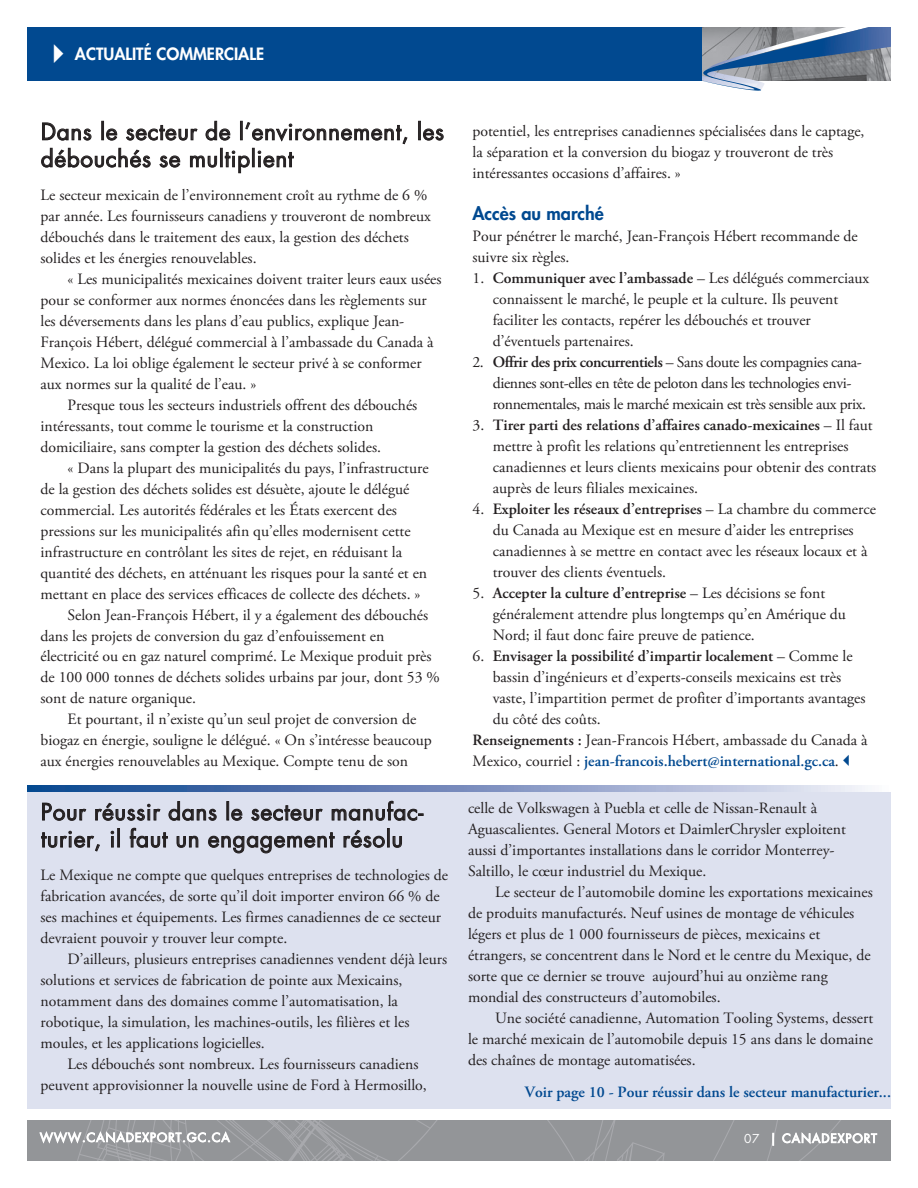
<style>
.page{position:relative;width:918px;height:1188px;background:#fff}
.page>*{position:absolute;margin:0;border:0;box-sizing:border-box;transform-origin:0 0}
.t1{font:22.5px/27px "Futura LT";letter-spacing:.03em;color:#231f20}
.t2{font:800 18px "Futura LT";color:#014990}
.t3{font:800 16.5px "Futura LT";color:#fff}
.t4{font:15.75px/21px "Adobe Garamond Pro";color:#231f20}
.t5{font:15.75px/21px "Adobe Garamond Pro";letter-spacing:-.025em;color:#231f20}
.t6{font:600 15.75px "Adobe Garamond Pro";color:#014990}
.t7{font:600 15.75px "Adobe Garamond Pro";color:#231f20}
.t8{font:12px "Futura LT";letter-spacing:.08em;color:#fff}
.s1{font-weight:600}
.s2{font-weight:400}
.s3{font-weight:400;color:#231f20}
</style>
<div class="page">
<div style="left:27px;top:27px;width:864px;height:54px;background:#014990"></div>
<svg style="left:702px;top:27px;width:189px;height:64px"></svg>
<svg style="left:29px;top:1120px;width:862px;height:41px;background:#949699"></svg>
<div style="left:27px;top:790px;width:864px;height:318px;background:#dde1ef"></div>
<div style="left:606px;top:785px;width:285px;height:7px;background:#9facd1"></div>
<div style="left:619px;top:785px;width:272px;height:7px;background:#a3afd3"></div>
<div style="left:636px;top:785px;width:255px;height:7px;background:#a8b3d5"></div>
<div style="left:653px;top:785px;width:238px;height:7px;background:#acb7d7"></div>
<div style="left:663px;top:785px;width:228px;height:7px;background:#b0bad9"></div>
<div style="left:677px;top:785px;width:214px;height:7px;background:#b4bcda"></div>
<div style="left:690px;top:785px;width:201px;height:7px;background:#b8c0dc"></div>
<div style="left:704px;top:785px;width:187px;height:7px;background:#bcc4df"></div>
<div style="left:714px;top:785px;width:177px;height:7px;background:#c0c7e1"></div>
<div style="left:727px;top:785px;width:164px;height:7px;background:#c4cae2"></div>
<div style="left:741px;top:785px;width:150px;height:7px;background:#c8cde4"></div>
<div style="left:751px;top:785px;width:140px;height:7px;background:#cbd2e7"></div>
<div style="left:764px;top:785px;width:127px;height:7px;background:#cfd5e8"></div>
<div style="left:774px;top:785px;width:117px;height:7px;background:#d3d9eb"></div>
<div style="left:788px;top:785px;width:103px;height:7px;background:#d8dded"></div>
<div style="left:801px;top:785px;width:90px;height:7px;background:#dde1ee"></div>
<div style="left:812px;top:785px;width:79px;height:7px;background:#e1e5f1"></div>
<div style="left:822px;top:785px;width:69px;height:7px;background:#e5e8f2"></div>
<div style="left:832px;top:785px;width:59px;height:7px;background:#e9ebf4"></div>
<div style="left:845px;top:785px;width:46px;height:7px;background:#edf0f7"></div>
<div style="left:855px;top:785px;width:36px;height:7px;background:#f1f3f8"></div>
<div style="left:866px;top:785px;width:25px;height:7px;background:#f5f7fa"></div>
<div style="left:876px;top:785px;width:15px;height:7px;background:#f9f9fc"></div>
<div style="left:882px;top:785px;width:9px;height:7px;background:#fcfdfe"></div>
<p class="t3" style="left:75px;top:46px;width:191px">ACTUALITÉ COMMERCIALE</p>
<h1 class="t1" style="left:41px;top:120px;width:405px">Dans le secteur de l’environnement, les débouchés se multiplient</h1>
<p class="t4" style="left:40px;top:185px;width:392px">Le secteur mexicain de l’environnement croît au rythme de 6 % par année. Les fournisseurs canadiens y trouveront de nombreux débouchés dans le traitement des eaux, la gestion des déchets solides et les énergies renouvelables.</p>
<p class="t4" style="left:68px;top:269px;width:376px">« Les municipalités mexicaines doivent traiter leurs eaux usées</p>
<p class="t4" style="left:40px;top:290px;width:388px">pour se conformer aux normes énoncées dans les règlements sur</p>
<p class="t4" style="left:40px;top:311px;width:365px">les déversements dans les plans d’eau publics, explique Jean-</p>
<p class="t4" style="left:40px;top:332px;width:394px">François Hébert, délégué commercial à l’ambassade du Canada à</p>
<p class="t4" style="left:40px;top:353px;width:383px">Mexico. La loi oblige également le secteur privé à se conformer</p>
<p class="t4" style="left:40px;top:374px;width:217px">aux normes sur la qualité de l’eau. »</p>
<p class="t4" style="left:68px;top:395px;width:351px">Presque tous les secteurs industriels offrent des débouchés</p>
<p class="t4" style="left:40px;top:416px;width:334px">intéressants, tout comme le tourisme et la construction</p>
<p class="t4" style="left:40px;top:437px;width:342px">domiciliaire, sans compter la gestion des déchets solides.</p>
<p class="t4" style="left:68px;top:458px;width:363px">« Dans la plupart des municipalités du pays, l’infrastructure</p>
<p class="t4" style="left:40px;top:479px;width:370px">de la gestion des déchets solides est désuète, ajoute le délégué</p>
<p class="t4" style="left:40px;top:500px;width:358px">commercial. Les autorités fédérales et les États exercent des</p>
<p class="t4" style="left:40px;top:521px;width:372px">pressions sur les municipalités afin qu’elles modernisent cette</p>
<p class="t4" style="left:40px;top:542px;width:363px">infrastructure en contrôlant les sites de rejet, en réduisant la</p>
<p class="t4" style="left:40px;top:563px;width:388px">quantité des déchets, en atténuant les risques pour la santé et en</p>
<p class="t4" style="left:40px;top:584px;width:382px">mettant en place des services efficaces de collecte des déchets. »</p>
<p class="t4" style="left:68px;top:605px;width:362px">Selon Jean-François Hébert, il y a également des débouchés</p>
<p class="t4" style="left:40px;top:626px;width:345px">dans les projets de conversion du gaz d’enfouissement en</p>
<p class="t4" style="left:40px;top:647px;width:393px">électricité ou en gaz naturel comprimé. Le Mexique produit près</p>
<p class="t4" style="left:40px;top:668px;width:401px">de 100 000 tonnes de déchets solides urbains par jour, dont 53 %</p>
<p class="t4" style="left:40px;top:689px;width:157px">sont de nature organique.</p>
<p class="t4" style="left:68px;top:710px;width:350px">Et pourtant, il n’existe qu’un seul projet de conversion de</p>
<p class="t4" style="left:40px;top:731px;width:393px">biogaz en énergie, souligne le délégué. « On s’intéresse beaucoup</p>
<p class="t4" style="left:40px;top:752px;width:369px">aux énergies renouvelables au Mexique. Compte tenu de son</p>
<h1 class="t1" style="left:41px;top:800px;width:384px">Pour réussir dans le secteur manufac&shy;turier, il faut un engagement résolu</h1>
<p class="t4" style="left:40px;top:866px;width:409px">Le Mexique ne compte que quelques entreprises de technologies de fabrication avancées, de sorte qu’il doit importer environ 66 % de ses machines et équipements. Les firmes canadiennes de ce secteur devraient pouvoir y trouver leur compte.</p>
<p class="t4" style="left:68px;top:950px;width:381px">D’ailleurs, plusieurs entreprises canadiennes vendent déjà leurs</p>
<p class="t4" style="left:40px;top:971px;width:363px">solutions et services de fabrication de pointe aux Mexicains,</p>
<p class="t4" style="left:40px;top:992px;width:359px">notamment dans des domaines comme l’automatisation, la</p>
<p class="t4" style="left:40px;top:1013px;width:371px">robotique, la simulation, les machines-outils, les filières et les</p>
<p class="t4" style="left:40px;top:1034px;width:226px">moules, et les applications logicielles.</p>
<p class="t4" style="left:68px;top:1055px;width:353px">Les débouchés sont nombreux. Les fournisseurs canadiens</p>
<p class="t4" style="left:40px;top:1076px;width:388px">peuvent approvisionner la nouvelle usine de Ford à Hermosillo,</p>
<p class="t4" style="left:473px;top:122px;width:394px">potentiel, les entreprises canadiennes spécialisées dans le captage, la séparation et la conversion du biogaz y trouveront de très intéressantes occasions d’affaires. »</p>
<p class="t2" style="left:472px;top:205px;width:133px">Accès au marché</p>
<p class="t4" style="left:472px;top:227px;width:387px">Pour pénétrer le marché, Jean-François Hébert recommande de suivre six règles.</p>
<p class="t4" style="left:493px;top:269px;width:378px;text-indent:-20px">1. <span class="s1">Communiquer avec l’ambassade</span> – Les délégués commerciaux connaissent le marché, le peuple et la culture. Ils peuvent faciliter les contacts, repérer les débouchés et trouver d’éventuels partenaires.</p>
<p class="t5" style="left:493px;top:353px;width:375px;text-indent:-20px">2. <span class="s1">Offrir des prix concurrentiels</span> – Sans doute les compagnies cana&shy;diennes sont-elles en tête de peloton dans les technologies envi&shy;ronnementales, mais le marché mexicain est très sensible aux prix.</p>
<p class="t4" style="left:493px;top:416px;width:385px;text-indent:-20px">3. <span class="s1">Tirer parti des relations d’affaires canado-mexicaines</span> – Il faut mettre à profit les relations qu’entretiennent les entreprises canadiennes et leurs clients mexicains pour obtenir des contrats auprès de leurs filiales mexicaines.</p>
<p class="t4" style="left:493px;top:500px;width:385px;text-indent:-20px">4. <span class="s1">Exploiter les réseaux d’entreprises</span> – La chambre du commerce du Canada au Mexique est en mesure d’aider les entreprises canadiennes à se mettre en contact avec les réseaux locaux et à trouver des clients éventuels.</p>
<p class="t4" style="left:493px;top:584px;width:355px;text-indent:-20px">5. <span class="s1">Accepter la culture d’entreprise</span> – Les décisions se font généralement attendre plus longtemps qu’en Amérique du<br>Nord; il faut donc faire preuve de patience.</p>
<p class="t7" style="left:472px;top:650px;width:382px"><span class="s2">6.</span> Envisager la possibilité d’impartir localement <span class="s2">– Comme le</span></p>
<p class="t4" style="left:493px;top:668px;width:350px">bassin d’ingénieurs et d’experts-conseils mexicains est très</p>
<p class="t4" style="left:493px;top:689px;width:374px">vaste, l’impartition permet de profiter d’importants avantages</p>
<p class="t4" style="left:493px;top:710px;width:110px">du côté des coûts.</p>
<p class="t4" style="left:472px;top:731px;width:397px"><span class="s1">Renseignements :</span> Jean-Francois Hébert, ambassade du Canada à</p>
<p class="t6" style="left:472px;top:755px;width:368px"><span class="s3">Mexico, courriel :</span> jean-francois.hebert@international.gc.ca<span class="s3">.</span></p>
<p class="t4" style="left:468px;top:799px;width:379px">celle de Volkswagen à Puebla et celle de Nissan-Renault à Aguascalientes. General Motors et DaimlerChrysler exploitent aussi d’importantes installations dans le corridor Monterrey-Saltillo, le cœur industriel du Mexique.</p>
<p class="t4" style="left:468px;top:883px;width:406px;text-indent:27px">Le secteur de l’automobile domine les exportations mexicaines de produits manufacturés. Neuf usines de montage de véhicules légers et plus de 1 000 fournisseurs de pièces, mexicains et étrangers, se concentrent dans le Nord et le centre du Mexique, de sorte que ce dernier se trouve aujourd’hui au onzième rang mondial des constructeurs d’automobiles.</p>
<p class="t4" style="left:468px;top:1009px;width:407px;text-align:justify;text-indent:27px">Une société canadienne, Automation Tooling Systems, dessert le marché mexicain de l’automobile depuis 15 ans dans le domaine des chaînes de montage automatisées.</p>
<p class="t6" style="left:525px;top:1086px;width:368px">Voir page 10 - Pour réussir dans le secteur manufacturier...</p>
<p class="t8" style="left:40px;top:1132px;width:191px">WWW.CANADEXPORT.GC.CA</p>
<p class="t8" style="left:744px;top:1133px;width:134px">07 | CANADEXPORT</p>
</div>
